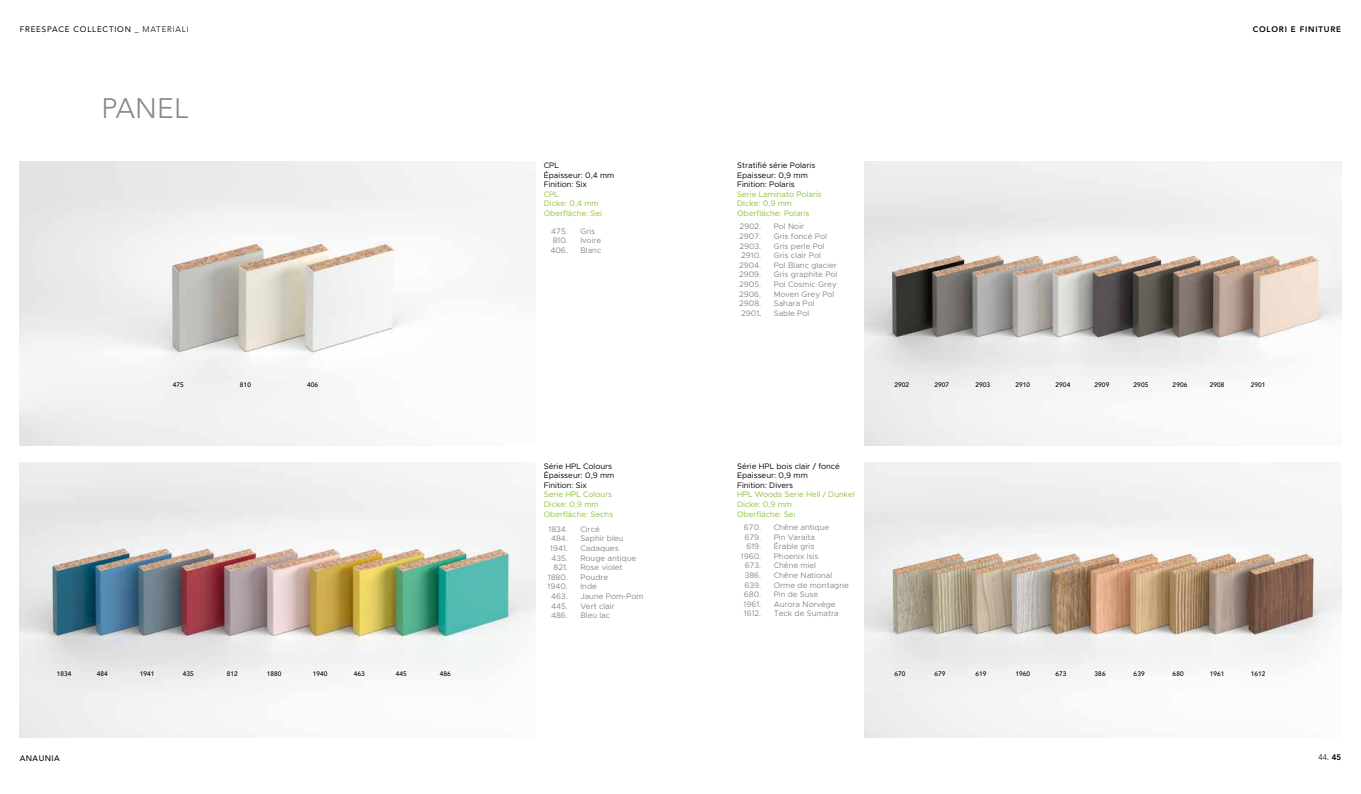
<style>
.page{position:relative;width:1361px;height:794px;background:#fff}
.page>*{position:absolute;margin:0;border:0;box-sizing:border-box;transform-origin:0 0}
.t1{font:300 28px "Avenir LT Pro";letter-spacing:.01em;color:#878787}
.t2{font:8px/9.6px "Metropolis";color:#878787}
.t3{font:8px/9.6px "Metropolis";color:#000}
.t4{font:8px/9.6px "Metropolis";color:#8fc03c}
.t5{font:8px "Avenir LT Pro";letter-spacing:.1em;color:#000}
.t6{font:800 8px "Avenir LT Pro";letter-spacing:.1em;color:#000}
.t7{font:500 8px "Avenir LT Pro";letter-spacing:.05em;color:#000}
.t8{font:300 8px "Avenir LT Pro";color:#000}
.t9{font:500 6.5px "Avenir LT Pro";letter-spacing:.01em;color:#000}
.s1{font-weight:300}
.s2{color:#000}
.s3{font-family:"Stolzl";font-weight:400}
.s4{font-weight:800}
</style>
<div class="page">
<img style="left:20px;top:162px;width:473px;height:283px">
<img style="left:20px;top:462px;width:516px;height:275px">
<img style="left:865px;top:162px;width:476px;height:283px">
<img style="left:865px;top:462px;width:476px;height:275px">
<p class="t5" style="left:20px;top:24px;width:170px">FREESPACE COLLECTION _ <span class="s1">MATERIALI</span></p>
<p class="t6" style="left:1252px;top:24px;width:90px">COLORI E FINITURE</p>
<h1 class="t1" style="left:101px;top:91px;width:88px">PANEL</h1>
<p class="t3" style="left:544px;top:160px;width:72px">CPL<br>Épaisseur: 0,4 mm<br>Finition: Six</p>
<p class="t4" style="left:544px;top:189px;width:60px">CPL<br>Dicke: 0,4 mm<br>Oberfläche: Sei</p>
<p class="t2" style="left:580px;top:226px;width:22px">Gris<br>Ivoire<br>Blanc</p>
<p class="t2" style="left:550px;top:226px;width:19px;text-align:justify">475.<br>810.<br>406.</p>
<p class="t3" style="left:737px;top:160px;width:80px">Stratifié série Polaris<br>Epaisseur: 0,9 mm<br>Finition: Polaris</p>
<p class="t4" style="left:737px;top:189px;width:86px">Serie Laminato Polaris<br>Dicke: 0,9 mm<br>Oberfläche: Polaris</p>
<p class="t2" style="left:739px;top:222px;width:24px;text-align:justify">2902.<br>2907.<br>2903.<br>2910.<br>2904.<br>2909.<br>2905.<br>2906.<br>2908.<br>2901<span class="s2">.</span></p>
<p class="t2" style="left:774px;top:222px;width:65px">Pol Noir<br>Gris foncé Pol<br>Gris perle Pol<br>Gris clair Pol<br>Pol Blanc glacier<br>Gris graphite Pol<br>Pol Cosmic Grey<br>Moven Grey Pol<br>Sahara Pol<br>Sable Pol</p>
<p class="t9" style="left:173px;top:381px;width:12px">475</p>
<p class="t9" style="left:240px;top:381px;width:12px">810</p>
<p class="t9" style="left:307px;top:381px;width:12px">406</p>
<p class="t9" style="left:894px;top:381px;width:16px">2902</p>
<p class="t9" style="left:934px;top:381px;width:16px">2907</p>
<p class="t9" style="left:975px;top:381px;width:16px">2903</p>
<p class="t9" style="left:1015px;top:381px;width:16px">2910</p>
<p class="t9" style="left:1055px;top:381px;width:16px">2904</p>
<p class="t9" style="left:1094px;top:381px;width:16px">2909</p>
<p class="t9" style="left:1133px;top:381px;width:16px">2905</p>
<p class="t9" style="left:1172px;top:381px;width:16px">2906</p>
<p class="t9" style="left:1209px;top:381px;width:16px">2908</p>
<p class="t9" style="left:1250px;top:381px;width:16px">2901</p>
<p class="t3" style="left:544px;top:461px;width:72px">Série HPL Colours<br>Épaisseur: 0,9 mm<br>Finition: Six</p>
<p class="t4" style="left:544px;top:490px;width:71px">Serie HPL Colours<br>Dicke: 0,9 mm<br>Oberfläche: Sechs</p>
<p class="t3" style="left:737px;top:461px;width:104px">Série HPL bois clair / foncé<br>Epaisseur: 0,9 mm<br>Finition: Divers</p>
<p class="t4" style="left:737px;top:490px;width:119px">HPL Woods Serie Hell / Dunkel<br>Dicke: 0,9 mm<br>Oberfläche: Sei</p>
<p class="t2" style="left:547px;top:524px;width:22px;text-align:right">1834.<br>484.<br>1941.<br>435.<br>821.<br>1880.<br>1940.<br>463.<br>445.<br>486.</p>
<p class="t2" style="left:580px;top:524px;width:65px">Circé<br>Saphir bleu<br>Cadaques<br>Rouge antique<br>Rose violet<br>Poudre<br>Inde<br>Jaune Pom-Pom<br>Vert clair<br>Bleu lac</p>
<p class="t2" style="left:741px;top:522px;width:22px;text-align:right">670.<br>679.<br>619.<br>1960.<br>673.<br>386.<br>639.<br>680.<br>1961.<br>1612.</p>
<p class="t2" style="left:774px;top:522px;width:77px">Chêne antique<br>Pin Varaita<br>Érable gris<br>Phoenix Isis<br>Chêne miel<br>Chêne National<br>Orme de montagne<br>Pin de Suse<br>Aurora Norvège<br>Teck de Sumatra</p>
<p class="t9" style="left:57px;top:669px;width:16px">1834</p>
<p class="t9" style="left:97px;top:669px;width:12px">484</p>
<p class="t9" style="left:140px;top:669px;width:16px">1941</p>
<p class="t9" style="left:183px;top:669px;width:12px">435</p>
<p class="t9" style="left:227px;top:669px;width:12px">812</p>
<p class="t9" style="left:267px;top:669px;width:16px">1880</p>
<p class="t9" style="left:313px;top:669px;width:16px">1940</p>
<p class="t9" style="left:354px;top:669px;width:12px">463</p>
<p class="t9" style="left:396px;top:669px;width:12px">445</p>
<p class="t9" style="left:440px;top:669px;width:12px">486</p>
<p class="t9" style="left:894px;top:669px;width:12px">670</p>
<p class="t9" style="left:934px;top:669px;width:12px">679</p>
<p class="t9" style="left:975px;top:669px;width:12px">619</p>
<p class="t9" style="left:1015px;top:669px;width:16px">1960</p>
<p class="t9" style="left:1055px;top:669px;width:12px">673</p>
<p class="t9" style="left:1094px;top:669px;width:12px">386</p>
<p class="t9" style="left:1133px;top:669px;width:12px">639</p>
<p class="t9" style="left:1172px;top:669px;width:12px">680</p>
<p class="t9" style="left:1209px;top:669px;width:16px">1961</p>
<p class="t9" style="left:1250px;top:669px;width:16px">1612</p>
<p class="t7" style="left:20px;top:753px;width:41px">ANAUNIA</p>
<p class="t8" style="left:1318px;top:753px;width:24px">44<span class="s3">.</span> <span class="s4">45</span></p>
</div>
